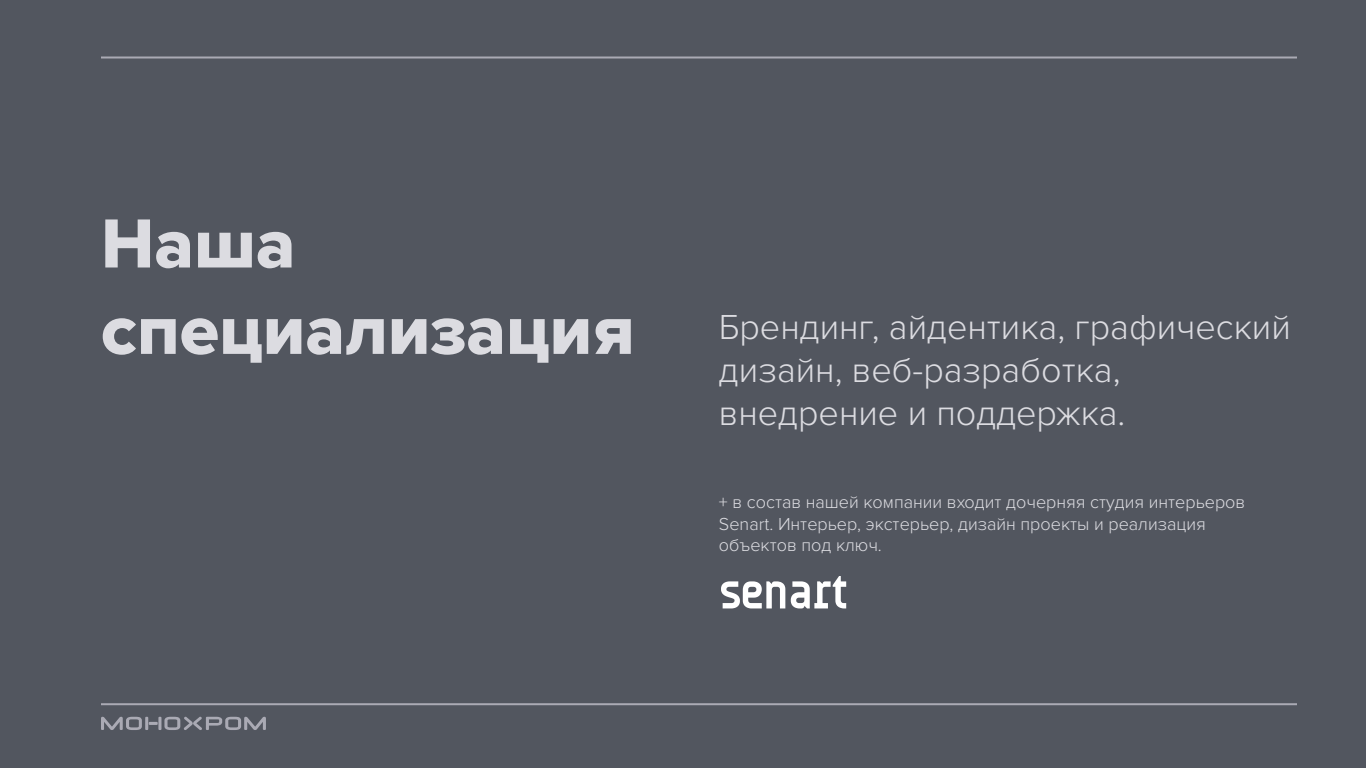
<style>
.page{position:relative;width:1366px;height:768px;background:#52565f}
.page>*{position:absolute;margin:0;border:0;box-sizing:border-box;transform-origin:0 0}
.t1{font:72px/86.4px "Proxima Nova Extrabld";color:#dcdce1}
.t2{font:300 36px/43.2px "Proxima Nova";color:#dcdce1}
.t3{font:300 18px/21.6px "Proxima Nova";color:#dcdce1}
</style>
<div class="page">
<hr style="left:101px;top:703px;width:1196px;height:2px;background:#aaaab4">
<svg style="left:101px;top:717px;width:165px;height:13px"></svg>
<hr style="left:101px;top:56px;width:1196px;height:2px;background:#aaaab4">
<svg style="left:721px;top:581px;width:64px;height:27px"></svg>
<svg style="left:791px;top:576px;width:55px;height:32px"></svg>
<p class="t1" style="left:101px;top:202px;width:535px">Наша специализация</p>
<p class="t2" style="left:719px;top:306px;width:573px">Брендинг, айдентика, графический дизайн, веб-разработка, внедрение и поддержка.</p>
<p class="t3" style="left:719px;top:492px;width:528px">+ в состав нашей компании входит дочерняя студия интерьеров<br>Senart. Интерьер, экстерьер, дизайн проекты и реализация объектов под ключ.</p>
</div>
